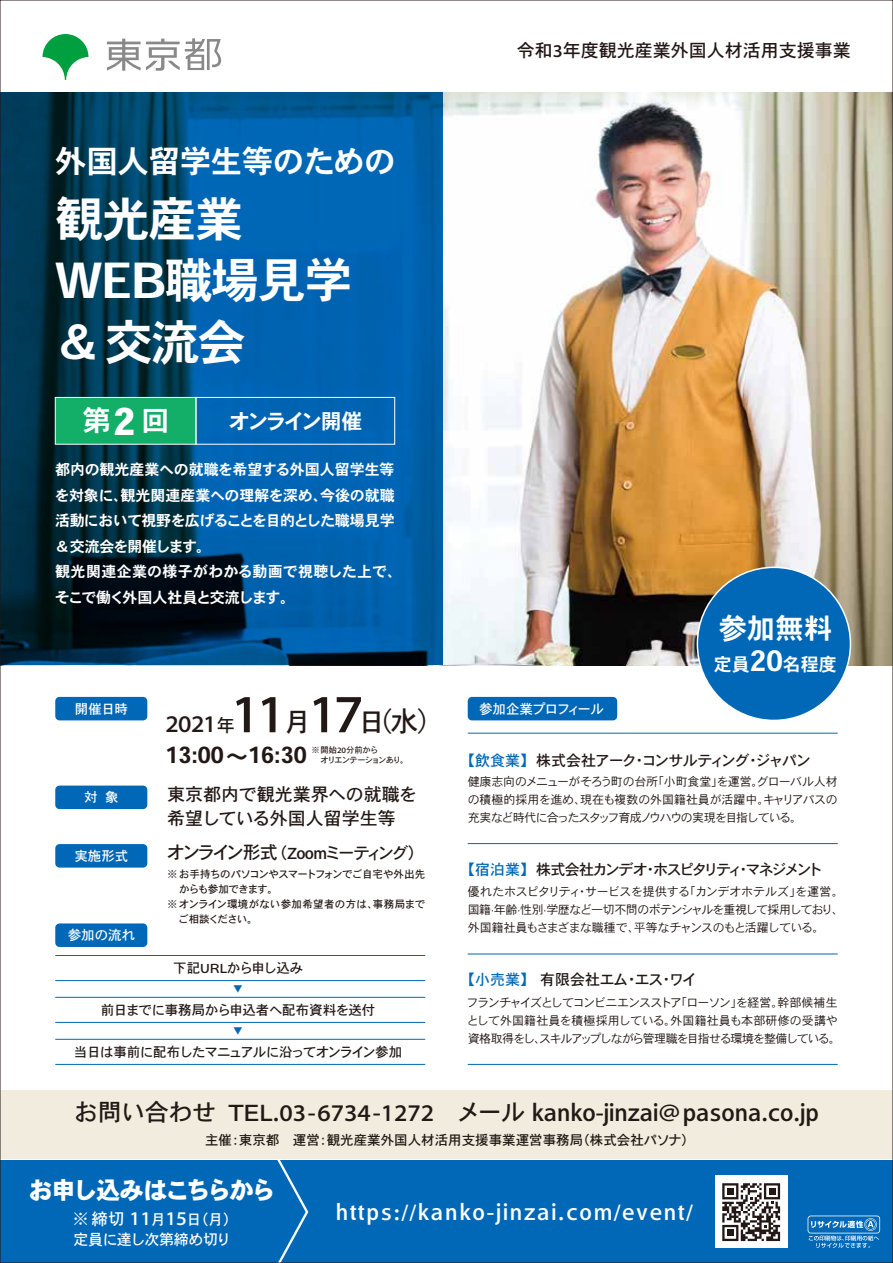
<style>
.page{position:relative;width:893px;height:1263px;background:#fff}
.page>*{position:absolute;margin:0;border:0;box-sizing:border-box;transform-origin:0 0}
.t1{font:54px "Heisei Kaku Go Std W5";color:#221815}
.t2{font:48px/61.5px "Heisei Kaku Go Std W7";letter-spacing:-.03em;color:#fff}
.t3{font:31.5px "Heisei Kaku Go Std W7";letter-spacing:-.01em;color:#fff}
.t4{font:28.5px "Heisei Kaku Go Std W7";color:#fff}
.t5{font:24px "Heisei Kaku Go Std W5";color:#221815}
.t6{font:24px "Heisei Kaku Go Std W9";letter-spacing:-.075em;color:#fff}
.t7{font:22.5px "Heisei Kaku Go Std W5";letter-spacing:.08em;color:#fff}
.t8{font:22.5px "Heisei Kaku Go Std W7";color:#221815}
.t9{font:21px "Heisei Kaku Go Std W7";letter-spacing:-.115em;color:#fff}
.t10{font:18px/24px "Heisei Kaku Go Std W5";color:#221815}
.t11{font:18px "Heisei Kaku Go Std W7";color:#fff}
.t12{font:16.5px "Heisei Kaku Go Std W5";letter-spacing:-.11em;color:#221815}
.t13{font:15px/25.5px "Heisei Kaku Go Std W7";letter-spacing:-.015em;color:#fff}
.t14{font:15px "Heisei Kaku Go Std W5";letter-spacing:-.12em;color:#221815}
.t15{font:15px "Heisei Kaku Go Std W5";letter-spacing:-.065em;color:#221815}
.t16{font:15px/20.1px "Heisei Kaku Go Std W5";letter-spacing:-.035em;color:#fff}
.t17{font:15px "Heisei Kaku Go Std W5";color:#221815}
.t18{font:13.5px "Heisei Kaku Go Std W5";letter-spacing:-.01em;color:#221815}
.t19{font:13.5px "Heisei Kaku Go Std W5";letter-spacing:-.06em;color:#221815}
.t20{font:13.5px "Heisei Kaku Go Std W5";color:#fff}
.t21{font:13.5px "Heisei Kaku Go Std W5";letter-spacing:-.04em;color:#fff}
.t22{font:12px/18px "Heisei Kaku Go Std W3";letter-spacing:-.07em;color:#221815;text-align:justify}
.t23{font:10.5px "Heisei Kaku Go Std W5";letter-spacing:-.035em;color:#221815}
.t24{font:10.5px "Heisei Kaku Go Std W5";letter-spacing:.025em;color:#221815}
.t25{font:10.5px "Heisei Kaku Go Std W5";letter-spacing:-.06em;color:#221815}
.t26{font:10.5px "Heisei Kaku Go Std W5";letter-spacing:-.08em;color:#221815}
.t27{font:9px "Koz Go Pr 6 N";color:#0068b7}
.t28{font:8.25px/10.5px "Heisei Kaku Go Std W5";letter-spacing:-.06em;color:#221815}
.s1{font-family:"Heisei Kaku Go Std W9";font-size:37.5px}
.s2{font-size:27px}
.s3{font-family:"Heisei Kaku Go Std W3";font-size:28.5px}
.s4{font-size:28.5px}
.s5{font-size:18px}
.s6{color:#0068b7}
.s7{font-size:16.5px}
.s8{font-size:19.5px}
</style>
<div class="page">
<img style="left:442px;top:93px;width:449px;height:572px">
<div style="left:0;top:1161px;width:893px;height:102px;background:#0068b7"></div>
<svg style="left:267px;top:1160px;width:43px;height:101px"></svg>
<div style="left:0;top:1090px;width:893px;height:69px;background:#f1ecdd"></div>
<svg style="left:2px;top:93px;width:440px;height:572px;background:#004b7e"></svg>
<svg style="left:43px;top:34px;width:45px;height:46px"></svg>
<svg style="left:107px;top:38px;width:114px;height:33px"></svg>
<div style="left:55px;top:923px;width:92px;height:24px;background:#0068b7;border-radius:4px"></div>
<div style="left:55px;top:697px;width:92px;height:23px;background:#0068b7;border-radius:4px"></div>
<div style="left:55px;top:785px;width:92px;height:24px;background:#0068b7;border-radius:4px"></div>
<div style="left:55px;top:844px;width:92px;height:23px;background:#0068b7;border-radius:4px"></div>
<div style="left:697px;top:567px;width:153px;height:153px;background:#0068b7;border-radius:50%"></div>
<div style="left:55px;top:397px;width:141px;height:47px;background:#13ae67;border:1px solid #fff"></div>
<div style="left:196px;top:397px;width:199px;height:47px;border:1px solid #fff"></div>
<div style="left:715px;top:1176px;width:72px;height:72px;background:#fff"></div>
<svg style="left:722px;top:1183px;width:58px;height:58px"></svg>
<div style="left:727px;top:1188px;width:7px;height:7px;background:#221815"></div>
<div style="left:727px;top:1229px;width:7px;height:7px;background:#221815"></div>
<div style="left:768px;top:1188px;width:7px;height:7px;background:#221815"></div>
<svg style="left:808px;top:1215px;width:72px;height:33px"></svg>
<hr style="left:468px;top:843px;width:370px;height:1px;background:#0068b7">
<hr style="left:468px;top:733px;width:370px;height:1px;background:#0068b7">
<hr style="left:468px;top:954px;width:370px;height:1px;background:#0068b7">
<hr style="left:468px;top:1064px;width:370px;height:1px;background:#0068b7">
<hr style="left:55px;top:980px;width:370px;height:1px;background:#0068b7">
<hr style="left:55px;top:955px;width:370px;height:1px;background:#0068b7">
<hr style="left:55px;top:1022px;width:370px;height:1px;background:#0068b7">
<hr style="left:55px;top:997px;width:370px;height:1px;background:#0068b7">
<hr style="left:55px;top:1064px;width:370px;height:1px;background:#0068b7">
<hr style="left:55px;top:1039px;width:370px;height:1px;background:#0068b7">
<div style="left:468px;top:697px;width:149px;height:23px;background:#0068b7;border-radius:4px"></div>
<h3 class="t3" style="left:55px;top:142px;width:342px">外国人留学生等のための</h3>
<h2 class="t2" style="left:55px;top:190px;width:299px">観光産業<br>WEB職場見学＆交流会</h2>
<h3 class="t4" style="left:83px;top:403px;width:88px">第<span class="s1">2</span>回</h3>
<h3 class="t9" style="left:229px;top:408px;width:135px">オンライン開催</h3>
<p class="t13" style="left:55px;top:457px;width:349px">都内の観光産業への就職を希望する外国人留学生等を対象に、観光関連産業への理解を深め、今後の就職活動において視野を広げることを目的とした職場見学＆交流会を開催します。<br>観光関連企業の様子がわかる動画で視聴した上で、そこで働く外国人社員と交流します。</p>
<p class="t20" style="left:75px;top:700px;width:55px">開催日時</p>
<h1 class="t1" style="left:231px;top:680px;width:215px">11<span class="s2">月</span>17<span class="s2">日</span><span class="s3">（</span><span class="s4">水</span><span class="s3">）</span></h1>
<h3 class="t8" style="left:165px;top:741px;width:143px">13:00～16:30</h3>
<p class="t28" style="left:320px;top:745px;width:89px;text-indent:-9px">※開始20分前から<br>オリエンテーションあり。</p>
<h3 class="t5" style="left:165px;top:709px;width:71px">2021<span class="s5">年</span></h3>
<h3 class="t10" style="left:167px;top:782px;width:251px">東京都内で観光業界への就職を希望している外国人留学生等</h3>
<h3 class="t12" style="left:167px;top:843px;width:259px"><span class="s5">オンライン形式</span>（Zoomミーティング）</h3>
<p class="t23" style="left:167px;top:868px;width:259px">※お手持ちのパソコンやスマートフォンでご自宅や外出先</p>
<p class="t25" style="left:179px;top:883px;width:101px">からも参加できます。</p>
<p class="t24" style="left:167px;top:898px;width:259px">※オンライン環境がない参加希望者の方は、事務局まで</p>
<p class="t26" style="left:178px;top:913px;width:81px">ご相談ください。</p>
<p class="t18" style="left:173px;top:960px;width:132px">下記URLから申し込み</p>
<p class="t27" style="left:234px;top:984px;width:10px">▼</p>
<p class="t18" style="left:101px;top:1002px;width:276px">前日までに事務局から申込者へ配布資料を送付</p>
<p class="t27" style="left:234px;top:1026px;width:10px">▼</p>
<p class="t19" style="left:74px;top:1044px;width:330px">当日は事前に配布したマニュアルに沿ってオンライン参加</p>
<p class="t20" style="left:84px;top:789px;width:36px">対 象</p>
<p class="t20" style="left:74px;top:848px;width:55px">実施形式</p>
<p class="t20" style="left:68px;top:927px;width:69px">参加の流れ</p>
<h3 class="t10" style="left:517px;top:39px;width:336px">令和3年度観光産業外国人材活用支援事業</h3>
<p class="t21" style="left:479px;top:700px;width:127px">参加企業プロフィール</p>
<h3 class="t4" style="left:718px;top:611px;width:116px">参加無料</h3>
<h3 class="t11" style="left:714px;top:654px;width:124px">定員<span class="s4">20</span>名程度</h3>
<p class="t15" style="left:460px;top:751px;width:352px"><span class="s6">【飲食業】</span>株式会社アーク・コンサルティング・ジャパン</p>
<p class="t22" style="left:468px;top:772px;width:372px">健康志向のメニューがそろう町の台所「小町食堂」を運営。グローバル人材の積極的採用を進め、現在も複数の外国籍社員が活躍中。キャリアパスの充実など時代に合ったスタッフ育成ノウハウの実現を目指している。</p>
<p class="t14" style="left:460px;top:860px;width:364px"><span class="s6">【宿泊業】</span>株式会社カンデオ・ホスピタリティ・マネジメント</p>
<p class="t22" style="left:468px;top:883px;width:377px">優れたホスピタリティ・サービスを提供する「カンデオホテルズ」を運営。国籍·年齢·性別·学歴など一切不問のポテンシャルを重視して採用しており、外国籍社員もさまざまな職種で、平等なチャンスのもと活躍している。</p>
<p class="t17" style="left:460px;top:971px;width:252px"><span class="s6">【小売業】</span> 有限会社エム・エス・ワイ　</p>
<p class="t22" style="left:466px;top:993px;width:376px;text-align:left">フランチャイズとしてコンビニエンスストア「ローソン」を経営。幹部候補生として外国籍社員を積極採用している。外国籍社員も本部研修の受講や資格取得をし、スキルアップしながら管理職を目指せる環境を整備している。</p>
<h3 class="t5" style="left:74px;top:1098px;width:747px">お問い合わせ TEL.03-6734-1272　メール kanko-jinzai@pasona.co.jp</h3>
<p class="t18" style="left:205px;top:1131px;width:491px">主催：東京都　運営：観光産業外国人材活用支援事業運営事務局（株式会社パソナ）</p>
<h3 class="t6" style="left:29px;top:1174px;width:248px">お申し込みはこちらから</h3>
<p class="t16" style="left:72px;top:1209px;width:167px"><span class="s7">※締切</span> <span class="s8">11</span>月<span class="s8">15</span>日（月）定員に達し次第締め切り</p>
<h3 class="t7" style="left:336px;top:1198px;width:358px">https://kanko-jinzai.com/event/</h3>
</div>
